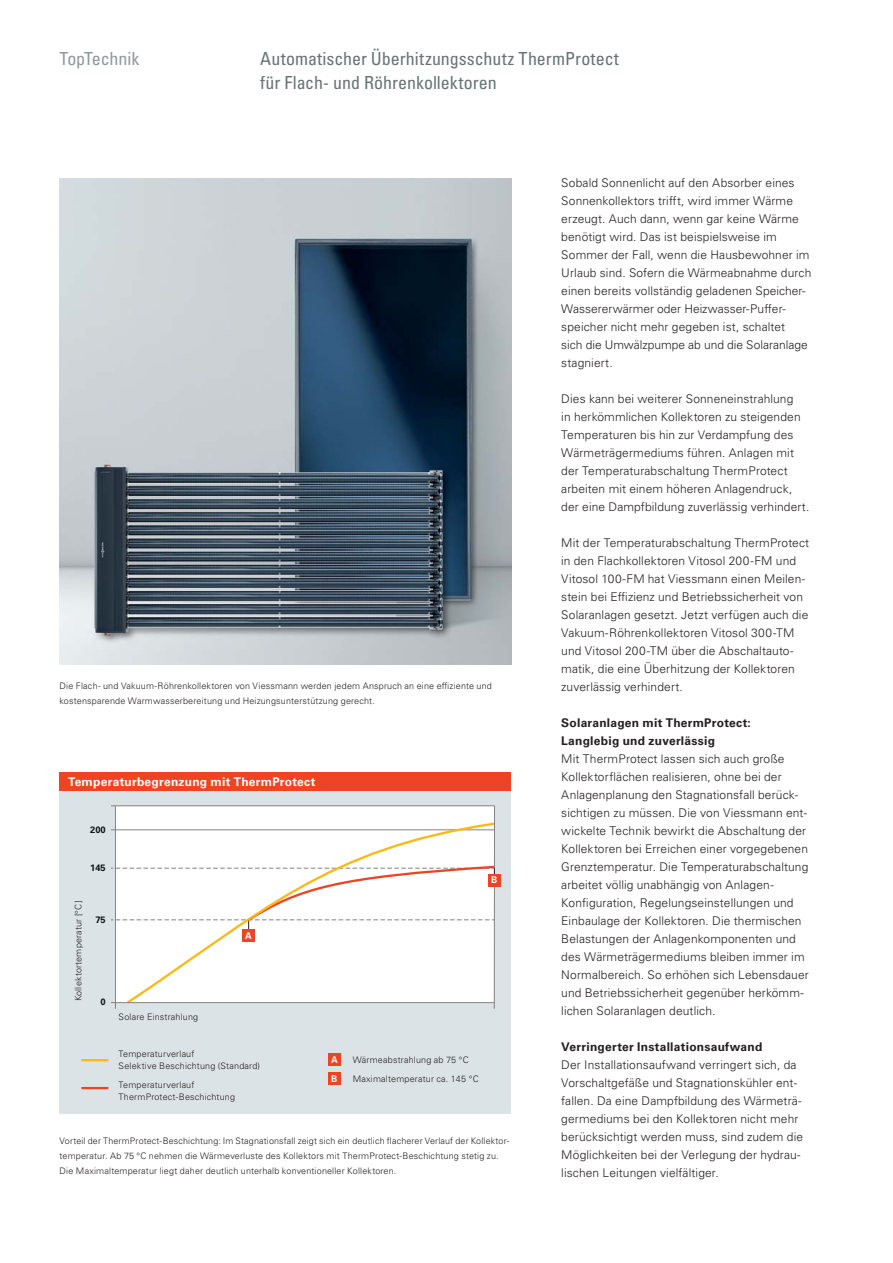
<style>
.page{position:relative;width:893px;height:1263px;background:#fff}
.page>*{position:absolute;margin:0;border:0;box-sizing:border-box;transform-origin:0 0}
.t1{font:condensed 18px/24px "Univers LTCYR 57";color:#697374}
.t2{font:condensed 18px "Univers LTCYR 57";letter-spacing:-.01em;color:#90999a}
.t3{font:300 12px/18px "Univers LTCYR 45";letter-spacing:.01em;color:#231f20}
.t4{font:700 12px/18px "Univers LTCYR 65";letter-spacing:.02em;color:#231f20}
.t5{font:700 12px "Univers LTCYR 65";letter-spacing:.02em;color:#fff}
.t6{font:700 9.3px "Univers LTCYR 65";color:#121517}
.t7{font:700 9.3px/18.6px "Univers LTCYR 65";color:#fff}
.t8{font:300 9px/15px "Univers LTCYR 45";letter-spacing:.02em;color:#231f20}
</style>
<div class="page">
<img style="left:60px;top:179px;width:451px;height:486px">
<div style="left:60px;top:791px;width:451px;height:323px;background:#dce3e7"></div>
<div style="left:115px;top:806px;width:379px;height:196px;background:#fff"></div>
<div style="left:328px;top:1054px;width:13px;height:12px;background:#ef4423"></div>
<div style="left:328px;top:1072px;width:13px;height:13px;background:#ef4423"></div>
<hr style="left:111px;top:805px;width:384px;height:1px;background:#848284">
<hr style="left:111px;top:829px;width:384px;height:1px;background:#848284">
<hr style="left:115px;top:806px;width:1px;height:203px;background:#848284">
<svg style="left:124px;top:822px;width:370px;height:184px"></svg>
<hr style="left:81px;top:1059px;width:27px;height:2px;background:#fdb813">
<hr style="left:81px;top:1087px;width:27px;height:2px;background:#ef4423">
<hr style="left:111px;top:1002px;width:383px;height:1px;background:#848284">
<hr style="left:494px;top:806px;width:1px;height:203px;background:#848284">
<svg style="left:111px;top:864px;width:386px;height:67px"></svg>
<div style="left:488px;top:874px;width:13px;height:12px;background:#ef4423"></div>
<div style="left:60px;top:773px;width:451px;height:18px;background:#ef4423"></div>
<h1 class="t2" style="left:60px;top:50px;width:81px">TopTechnik</h1>
<h1 class="t1" style="left:260px;top:48px;width:360px">Automatischer Überhitzungsschutz ThermProtect für Flach- und Röhrenkollektoren</h1>
<p class="t8" style="left:60px;top:679px;width:434px">Die Flach- und Vakuum-Röhrenkollektoren von Viessmann werden jedem Anspruch an eine effiziente und kostensparende Warmwasserbereitung und Heizungsunterstützung gerecht.</p>
<p class="t5" style="left:68px;top:777px;width:249px">Temperaturbegrenzung mit ThermProtect</p>
<p class="t6" style="left:90px;top:826px;width:17px">200</p>
<p class="t6" style="left:90px;top:865px;width:17px">145</p>
<p class="t8" style="left:72px;top:1001px;width:102px;rotate:-90deg">Kollektortemperatur [°C]</p>
<p class="t6" style="left:95px;top:916px;width:12px">75</p>
<p class="t6" style="left:101px;top:999px;width:7px">0</p>
<p class="t8" style="left:119px;top:1010px;width:81px">Solare Einstrahlung</p>
<p class="t7" style="left:245px;top:927px;width:8px">A</p>
<p class="t8" style="left:119px;top:1049px;width:143px;line-height:12px">Temperaturverlauf<br>Selektive Beschichtung (Standard)</p>
<p class="t8" style="left:119px;top:1080px;width:118px;line-height:12px">Temperaturverlauf<br>ThermProtect-Beschichtung</p>
<p class="t7" style="left:491px;top:872px;width:8px">B</p>
<p class="t7" style="left:331px;top:1052px;width:8px">A<br>B</p>
<p class="t8" style="left:353px;top:1051px;width:127px;line-height:19.2px">Wärmeabstrahlung ab 75 °C<br>Maximaltemperatur ca. 145 °C</p>
<p class="t8" style="left:60px;top:1134px;width:451px">Vorteil der ThermProtect-Beschichtung: Im Stagnationsfall zeigt sich ein deutlich flacherer Verlauf der Kollektor&shy;temperatur. Ab 75 °C nehmen die Wärmeverluste des Kollektors mit ThermProtect-Beschichtung stetig zu.<br>Die Maximaltemperatur liegt daher deutlich unterhalb konventioneller Kollektoren.</p>
<p class="t3" style="left:561px;top:175px;width:252px">Sobald Sonnenlicht auf den Absorber eines Sonnenkollektors trifft, wird immer Wärme erzeugt. Auch dann, wenn gar keine Wärme benötigt wird. Das ist beispielsweise im Sommer der Fall, wenn die Hausbewohner im Urlaub sind. Sofern die Wärmeabnahme durch einen bereits vollständig geladenen Speicher-Wassererwärmer oder Heizwasser-Puffer&shy;speicher nicht mehr gegeben ist, schaltet<br>sich die Umwälzpumpe ab und die Solaranlage stagniert.</p>
<p class="t3" style="left:561px;top:391px;width:250px">Dies kann bei weiterer Sonneneinstrahlung<br>in herkömmlichen Kollektoren zu steigenden Temperaturen bis hin zur Verdampfung des Wärmeträgermediums führen. Anlagen mit der Temperaturabschaltung ThermProtect arbeiten mit einem höheren Anlagendruck, der eine Dampfbildung zuverlässig verhindert.</p>
<p class="t3" style="left:561px;top:535px;width:249px">Mit der Temperaturabschaltung ThermProtect in den Flachkollek toren Vitosol 200-FM und Vitosol 100-FM hat Viessmann einen Meilen&shy;stein bei Effizienz und Betriebssicherheit von Solaranlagen gesetzt. Jetzt verfügen auch die Vakuum-Röhren kollektoren Vitosol 300-TM und Vitosol 200-TM über die Abschaltauto&shy;matik, die eine Überhitzung der Kollektoren zuverlässig verhindert.</p>
<p class="t4" style="left:561px;top:715px;width:191px">Solaranlagen mit ThermProtect:<br>Langlebig und zuverlässig</p>
<p class="t3" style="left:561px;top:751px;width:249px">Mit ThermProtect lassen sich auch große Kollektorflächen realisieren, ohne bei der Anlagenplanung den Stagnationsfall berück&shy;sichtigen zu müssen. Die von Viessmann ent&shy;wickelte Technik bewirkt die Abschaltung der Kollektoren bei Erreichen einer vorgegebenen Grenztemperatur. Die Temperaturabschaltung arbeitet völlig unabhängig von Anlagen-Konfiguration, Regelungseinstellungen und Einbaulage der Kollektoren. Die thermischen Belastungen der Anlagenkomponenten und des Wärmeträgermediums bleiben immer im Normalbereich. So erhöhen sich Lebensdauer und Betriebssicherheit gegenüber herkömm&shy;lichen Solaranlagen deutlich.</p>
<p class="t4" style="left:561px;top:1039px;width:203px">Verringerter Installationsaufwand</p>
<p class="t3" style="left:561px;top:1057px;width:243px">Der Installationsaufwand verringert sich, da Vorschaltgefäße und Stagnationskühler ent&shy;fallen. Da eine Dampfbildung des Wärmeträ&shy;germediums bei den Kollektoren nicht mehr berücksichtigt werden muss, sind zudem die Möglichkeiten bei der Verlegung der hydrau&shy;lischen Leitungen vielfältiger.</p>
</div>
